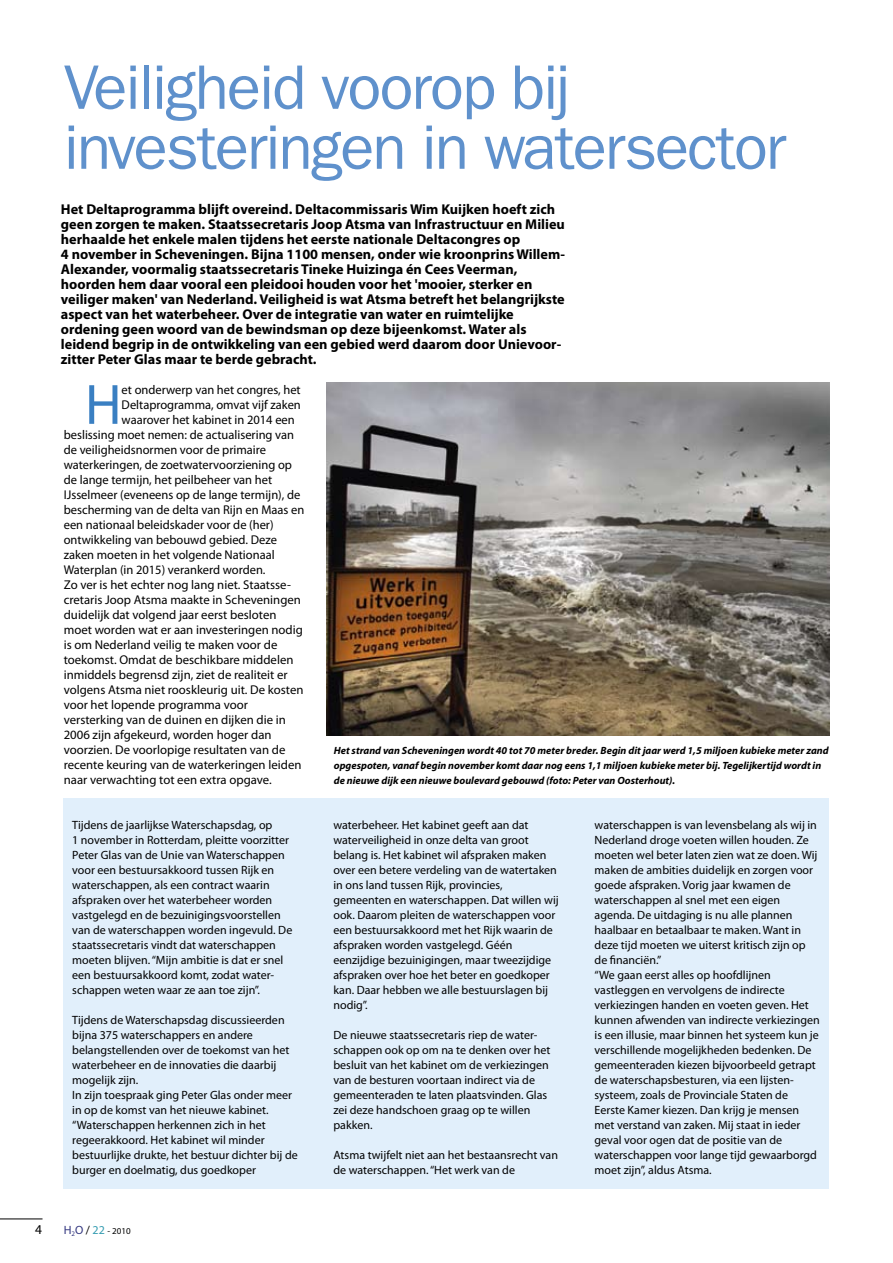
<style>
.page{position:relative;width:893px;height:1263px;background:#fff}
.page>*{position:absolute;margin:0;border:0;box-sizing:border-box;transform-origin:0 0}
.t1{font:63px/60px "ITC Franklin Gothic Std";letter-spacing:-.03em;color:#5f91cc}
.t2{font:57.3px "Myriad Pro";color:#3a7fc2}
.t3{font:700 14.25px/15px "Myriad Pro";color:#000}
.t4{font:13.5px "Myriad Pro";color:#000}
.t5{font:12.75px "Myriad Pro";color:#000}
.t6{font:12px/15px "Myriad Pro";color:#000}
.t7{font:italic 700 10.5px/15px "Myriad Pro";color:#000}
.t8{font:9px "Myriad Pro";color:#000}
.s1{font-size:12px;color:#353981}
.s2{font-size:12px}
.s3{font-size:12px;color:#349cb1}
</style>
<div class="page">
<hr style="left:0;top:1219px;width:43px;height:1px;background:#000">
<div style="left:64px;top:799px;width:765px;height:390px;background:#e1effb"></div>
<img style="left:327px;top:383px;width:502px;height:353px">
<h1 class="t1" style="left:64px;top:58px;width:724px">Veiligheid voorop bij investeringen in watersector</h1>
<p class="t3" style="left:61px;top:201px;width:505px">Het Deltaprogramma blijft overeind. Deltacommissaris Wim Kuijken hoeft zich geen zorgen te maken. Staatssecretaris Joop Atsma van Infrastructuur en Milieu herhaalde het enkele malen tijdens het eerste nationale Deltacongres op<br>4 november in Scheveningen. Bijna 1100 mensen, onder wie kroonprins Willem-Alexander, voormalig staatssecretaris Tineke Huizinga én Cees Veerman, hoorden hem daar vooral een pleidooi houden voor het 'mooier, sterker en veiliger maken' van Nederland. Veiligheid is wat Atsma betreft het belangrijkste aspect van het waterbeheer. Over de integratie van water en ruimtelijke ordening geen woord van de bewindsman op deze bijeenkomst. Water als leidend begrip in de ontwikkeling van een gebied werd daarom door Unievoor&shy;zitter Peter Glas maar te berde gebracht.</p>
<h2 class="t2" style="left:85px;top:369px;width:30px">H</h2>
<p class="t5" style="left:122px;top:382px;width:181px">et onderwerp van het congres, het</p>
<p class="t5" style="left:122px;top:397px;width:181px">Deltaprogramma, omvat vijf zaken</p>
<p class="t5" style="left:122px;top:412px;width:175px">waarover het kabinet in 2014 een</p>
<p class="t5" style="left:64px;top:427px;width:232px">beslissing moet nemen: de actualisering van</p>
<p class="t5" style="left:64px;top:442px;width:204px">de veiligheidsnormen voor de primaire</p>
<p class="t5" style="left:64px;top:457px;width:230px">waterkeringen, de zoetwatervoorziening op</p>
<p class="t5" style="left:64px;top:472px;width:210px">de lange termijn, het peilbeheer van het</p>
<p class="t5" style="left:64px;top:487px;width:238px">IJsselmeer (eveneens op de lange termijn), de</p>
<p class="t5" style="left:64px;top:502px;width:242px">bescherming van de delta van Rijn en Maas en</p>
<p class="t5" style="left:64px;top:517px;width:211px">een nationaal beleidskader voor de (her)</p>
<p class="t5" style="left:64px;top:532px;width:215px">ontwikkeling van bebouwd gebied. Deze</p>
<p class="t5" style="left:64px;top:547px;width:212px">zaken moeten in het volgende Nationaal</p>
<p class="t5" style="left:64px;top:562px;width:203px">Waterplan (in 2015) verankerd worden.</p>
<p class="t5" style="left:64px;top:577px;width:229px">Zo ver is het echter nog lang niet. Staatsse-</p>
<p class="t5" style="left:64px;top:592px;width:239px">cretaris Joop Atsma maakte in Scheveningen</p>
<p class="t5" style="left:64px;top:607px;width:214px">duidelijk dat volgend jaar eerst besloten</p>
<p class="t5" style="left:64px;top:622px;width:241px">moet worden wat er aan investeringen nodig</p>
<p class="t5" style="left:64px;top:637px;width:215px">is om Nederland veilig te maken voor de</p>
<p class="t5" style="left:64px;top:652px;width:231px">toekomst. Omdat de beschikbare middelen</p>
<p class="t5" style="left:64px;top:667px;width:225px">inmiddels begrensd zijn, ziet de realiteit er</p>
<p class="t5" style="left:64px;top:682px;width:241px">volgens Atsma niet rooskleurig uit. De kosten</p>
<p class="t5" style="left:64px;top:697px;width:186px">voor het lopende programma voor</p>
<p class="t5" style="left:64px;top:712px;width:224px">versterking van de duinen en dijken die in</p>
<p class="t5" style="left:64px;top:727px;width:209px">2006 zijn afgekeurd, worden hoger dan</p>
<p class="t5" style="left:64px;top:742px;width:223px">voorzien. De voorlopige resultaten van de</p>
<p class="t5" style="left:64px;top:757px;width:239px">recente keuring van de waterkeringen leiden</p>
<p class="t5" style="left:64px;top:772px;width:209px">naar verwachting tot een extra opgave.</p>
<p class="t6" style="left:72px;top:817px;width:222px">Tijdens de jaarlijkse Waterschapsdag, op<br>1 november in Rotterdam, pleitte voorzitter Peter Glas van de Unie van Waterschappen voor een bestuursakkoord tussen Rijk en waterschappen, als een contract waarin afspraken over het waterbeheer worden vastgelegd en de bezuinigingsvoorstellen van de waterschappen worden ingevuld. De staatssecretaris vindt dat waterschappen moeten blijven. “Mijn ambitie is dat er snel een bestuursakkoord komt, zodat water&shy;schappen weten waar ze aan toe zijn”.</p>
<p class="t6" style="left:72px;top:1012px;width:227px">Tijdens de Waterschapsdag discussieerden bijna 375 waterschappers en andere belangstellenden over de toekomst van het waterbeheer en de innovaties die daarbij mogelijk zijn.<br>I n zijn toespraak ging Peter Glas onder meer in op de komst van het nieuwe kabinet. “Waterschappen herkennen zich in het regeerakkoord. Het kabinet wil minder bestuurlijke drukte, het bestuur dichter bij de burger en doelmatig, dus goedkoper</p>
<p class="t7" style="left:334px;top:742px;width:496px">Het strand van Scheveningen wordt 40 tot 70 meter breder. Begin dit jaar werd 1,5 miljoen kubieke meter zand opgespoten, vanaf begin november komt daar nog eens 1,1 miljoen kubieke meter bij. Tegelijkertijd wordt in de nieuwe dijk een nieuwe boulevard gebouwd (foto: Peter van Oosterhout).</p>
<p class="t6" style="left:333px;top:817px;width:227px">waterbeheer. Het kabinet geeft aan dat waterveiligheid in onze delta van groot belang is. Het kabinet wil afspraken maken over een betere verdeling van de watertaken in ons land tussen Rijk, provincies, gemeenten en waterschappen. Dat willen wij ook. Daarom pleiten de waterschappen voor een bestuursakkoord met het Rijk waarin de afspraken worden vastgelegd. Géén eenzijdige bezuinigingen, maar tweezijdige afspraken over hoe het beter en goedkoper kan. Daar hebben we alle bestuurslagen bij nodig”.</p>
<p class="t6" style="left:333px;top:1027px;width:218px">De nieuwe staatssecretaris riep de water&shy;schappen ook op om na te denken over het besluit van het kabinet om de verkiezingen van de besturen voortaan indirect via de gemeenteraden te laten plaatsvinden. Glas zei deze handschoen graag op te willen pakken.</p>
<p class="t6" style="left:333px;top:1147px;width:226px">Atsma twijfelt niet aan het bestaansrecht van de waterschappen. “Het werk van de</p>
<p class="t6" style="left:595px;top:817px;width:227px">waterschappen is van levensbelang als wij in Nederland droge voeten willen houden. Ze moeten wel beter laten zien wat ze doen. Wij maken de ambities duidelijk en zorgen voor goede afspraken. Vorig jaar kwamen de waterschappen al snel met een eigen agenda. De uitdaging is nu alle plannen haalbaar en betaalbaar te maken. Want in deze tijd moeten we uiterst kritisch zijn op de financiën.”<br>“We gaan eerst alles op hoofdlijnen vastleggen en vervolgens de indirecte verkiezingen handen en voeten geven. Het kunnen afwenden van indirecte verkiezingen is een illusie, maar binnen het systeem kun je verschillende mogelijkheden bedenken. De gemeenteraden kiezen bijvoorbeeld getrapt de waterschapsbesturen, via een lijsten&shy;systeem, zoals de Provinciale Staten de Eerste Kamer kiezen. Dan krijg je mensen met verstand van zaken. Mij staat in ieder geval voor ogen dat de positie van de waterschappen voor lange tijd gewaarborgd moet zijn”, aldus Atsma.</p>
<p class="t4" style="left:35px;top:1221px;width:8px">4</p>
<p class="t8" style="left:64px;top:1225px;width:68px"><span class="s1">H</span> <sub>2</sub><span class="s1">O</span> <span class="s2">/</span> <span class="s3">22</span> - 2010</p>
</div>
